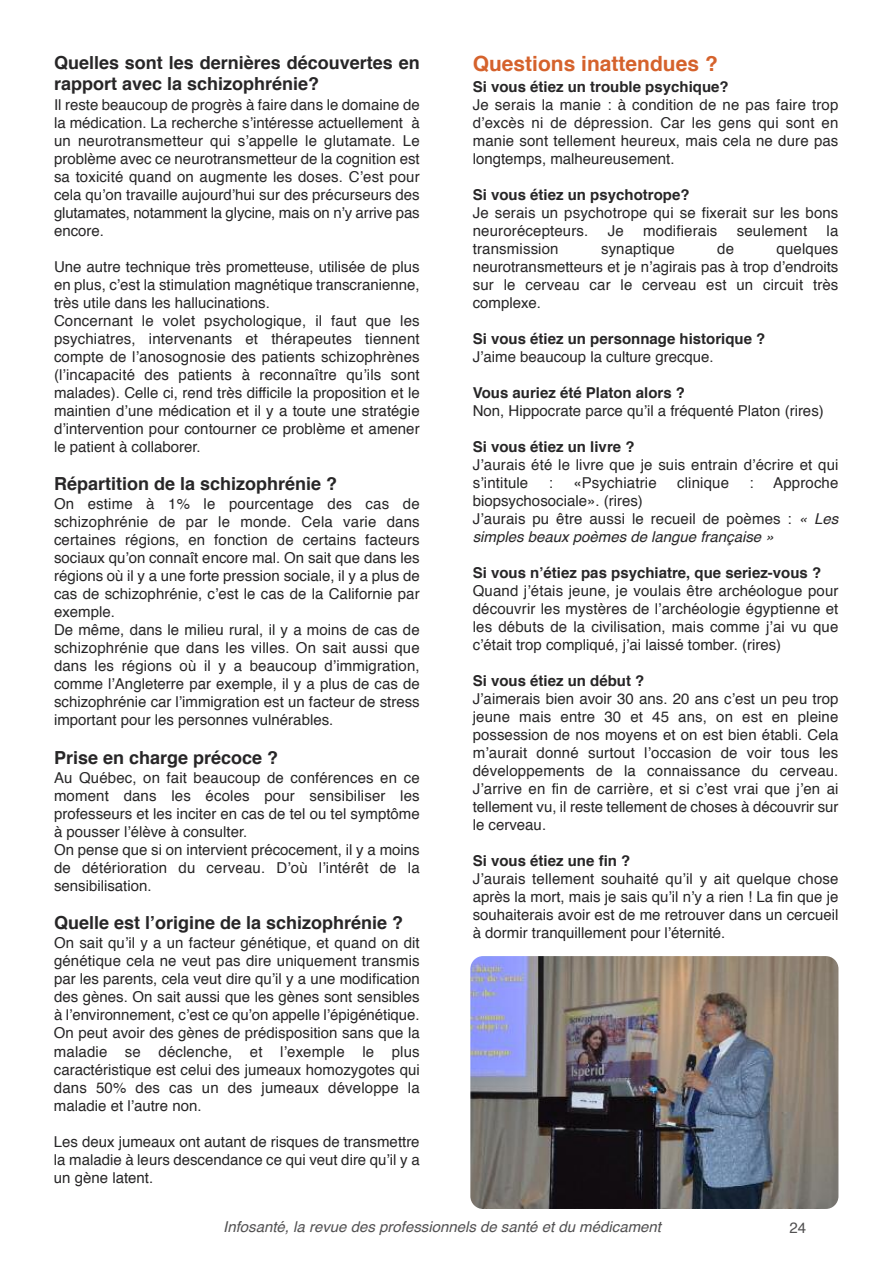
<style>
.page{position:relative;width:893px;height:1263px;background:#fff}
.page>*{position:absolute;margin:0;border:0;box-sizing:border-box;transform-origin:0 0}
.t1{font:700 21px "Helvetica";color:#d5622c}
.t2{font:700 18px/21.6px "Helvetica";color:#272627}
.t3{font:15px/18px "Helvetica";color:#272627;text-align:justify}
.t4{font:700 15px "Helvetica";color:#272627}
.t5{font:italic 15px "Helvetica";color:#525152}
.t6{font:15px "Helvetica";color:#525152}
.s1{font-style:italic}
</style>
<div class="page">
<img style="left:470px;top:956px;width:368px;height:253px;border-radius:13px">
<p class="t2" style="left:54px;top:53px;width:367px">Quelles sont les dernières découvertes en rapport avec la schizophrénie?</p>
<p class="t3" style="left:54px;top:97px;width:367px">Il reste beaucoup de progrès à faire dans le domaine de la médication. La recherche s’intéresse actuellement à un neurotransmetteur qui s’appelle le glutamate. Le problème avec ce neurotransmetteur de la cognition est sa toxicité quand on augmente les doses. C’est pour cela qu’on travaille aujourd’hui sur des précurseurs des glutamates, notamment la glycine, mais on n’y arrive pas encore.</p>
<p class="t3" style="left:54px;top:259px;width:367px;text-align:left">Une autre technique très prometteuse, utilisée de plus en plus, c’est la stimulation magnétique transcranienne, très utile dans les hallucinations.<br>Concernant le volet psychologique, il faut que les psychiatres, intervenants et thérapeutes tiennent compte de l’anosognosie des patients schizophrènes (l’incapacité des patients à reconnaître qu’ils sont malades). Celle ci, rend très difficile la proposition et le maintien d’une médication et il y a toute une stratégie d’intervention pour contourner ce problème et amener le patient à collaborer.</p>
<p class="t2" style="left:54px;top:474px;width:285px">Répartition de la schizophrénie ?</p>
<p class="t3" style="left:54px;top:496px;width:367px;text-align:left">On estime à 1% le pourcentage des cas de schizophrénie de par le monde. Cela varie dans certaines régions, en fonction de certains facteurs sociaux qu’on connaît encore mal. On sait que dans les régions où il y a une forte pression sociale, il y a plus de cas de schizophrénie, c’est le cas de la Californie par exemple.<br>De même, dans le milieu rural, il y a moins de cas de schizophrénie que dans les villes. On sait aussi que dans les régions où il y a beaucoup d’immigration, comme l’Angleterre par exemple, il y a plus de cas de schizophrénie car l’immigration est un facteur de stress important pour les personnes vulnérables.</p>
<p class="t2" style="left:54px;top:748px;width:226px">Prise en charge précoce ?</p>
<p class="t3" style="left:54px;top:770px;width:367px;text-align:left">Au Québec, on fait beaucoup de conférences en ce moment dans les écoles pour sensibiliser les professeurs et les inciter en cas de tel ou tel symptôme à pousser l’élève à consulter.<br>On pense que si on intervient précocement, il y a moins de détérioration du cerveau. D’où l’intérêt de la sensibilisation.</p>
<p class="t2" style="left:54px;top:913px;width:351px">Quelle est l’origine de la schizophrénie ?</p>
<p class="t3" style="left:54px;top:935px;width:367px">On sait qu’il y a un facteur génétique, et quand on dit génétique cela ne veut pas dire uniquement transmis par les parents, cela veut dire qu’il y a une modification des gènes. On sait aussi que les gènes sont sensibles à l’environnement, c’est ce qu’on appelle l’épigénétique.<br>On peut avoir des gènes de prédisposition sans que la maladie se déclenche, et l’exemple le plus caractéristique est celui des jumeaux homozygotes qui dans 50% des cas un des jumeaux développe la maladie et l’autre non.</p>
<p class="t3" style="left:54px;top:1133px;width:367px">Les deux jumeaux ont autant de risques de transmettre la maladie à leurs descendance ce qui veut dire qu’il y a un gène latent.</p>
<h1 class="t1" style="left:473px;top:55px;width:247px">Questions inattendues ?</h1>
<p class="t4" style="left:473px;top:81px;width:257px">Si vous étiez un trouble psychique?</p>
<p class="t3" style="left:473px;top:97px;width:367px">Je serais la manie : à condition de ne pas faire trop d’excès ni de dépression. Car les gens qui sont en manie sont tellement heureux, mais cela ne dure pas longtemps, malheureusement.</p>
<p class="t4" style="left:473px;top:189px;width:218px">Si vous étiez un psychotrope?</p>
<p class="t3" style="left:473px;top:205px;width:367px">Je serais un psychotrope qui se fixerait sur les bons neurorécepteurs.</p>
<p class="t3" style="left:608px;top:223px;width:17px">Je</p>
<p class="t3" style="left:643px;top:223px;width:76px">modifierais</p>
<p class="t3" style="left:737px;top:223px;width:72px">seulement</p>
<p class="t3" style="left:827px;top:223px;width:13px">la</p>
<p class="t3" style="left:473px;top:241px;width:87px">transmission</p>
<p class="t3" style="left:601px;top:241px;width:75px">synaptique</p>
<p class="t3" style="left:717px;top:241px;width:18px">de</p>
<p class="t3" style="left:473px;top:241px;width:367px;text-indent:304px">quelques neurotransmetteurs et je n’agirais pas à trop d’endroits sur le cerveau car le cerveau est un circuit très complexe.</p>
<p class="t4" style="left:473px;top:333px;width:294px">Si vous étiez un personnage historique ?</p>
<p class="t3" style="left:473px;top:349px;width:242px">J’aime beaucoup la culture grecque.</p>
<p class="t4" style="left:473px;top:387px;width:214px">Vous auriez été Platon alors ?</p>
<p class="t3" style="left:473px;top:403px;width:353px">Non, Hippocrate parce qu’il a fréquenté Platon (rires)</p>
<p class="t4" style="left:473px;top:441px;width:163px">Si vous étiez un livre ?</p>
<p class="t3" style="left:473px;top:457px;width:367px">J’aurais été le livre que je suis entrain d’écrire et qui s’intitule</p>
<p class="t3" style="left:549px;top:475px;width:6px">:</p>
<p class="t3" style="left:573px;top:475px;width:85px">«Psychiatrie</p>
<p class="t3" style="left:677px;top:475px;width:53px">clinique</p>
<p class="t3" style="left:749px;top:475px;width:6px">:</p>
<p class="t3" style="left:773px;top:475px;width:67px">Approche</p>
<p class="t3" style="left:473px;top:493px;width:367px;text-align:left">biopsychosociale». (rires)<br>J’aurais pu être aussi le recueil de poèmes : <span class="s1">« Les simples beaux poèmes de langue française »</span></p>
<p class="t4" style="left:473px;top:567px;width:350px">Si vous n’étiez pas psychiatre, que seriez-vous ?</p>
<p class="t3" style="left:473px;top:583px;width:367px">Quand j’étais jeune, je voulais être archéologue pour découvrir les mystères de l’archéologie égyptienne et les débuts de la civilisation, mais comme j’ai vu que c’était trop compliqué, j’ai laissé tomber. (rires)</p>
<p class="t4" style="left:473px;top:675px;width:173px">Si vous étiez un début ?</p>
<p class="t3" style="left:473px;top:691px;width:367px">J’aimerais bien avoir 30 ans. 20 ans c’est un peu trop jeune mais entre 30 et 45 ans, on est en pleine possession de nos moyens et on est bien établi. Cela m’aurait donné surtout l’occasion de voir tous les développements de la connaissance du cerveau.<br>J’arrive en fin de carrière, et si c’est vrai que j’en ai tellement vu, il reste tellement de choses à découvrir sur le cerveau.</p>
<p class="t4" style="left:473px;top:855px;width:159px">Si vous étiez une fin ?</p>
<p class="t3" style="left:473px;top:871px;width:367px">J’aurais tellement souhaité qu’il y ait quelque chose après la mort, mais je sais qu’il n’y a rien ! La fin que je souhaiterais avoir est de me retrouver dans un cercueil à dormir tranquillement pour l’éternité.</p>
<p class="t5" style="left:223px;top:1221px;width:439px">Infosanté, la revue des professionnels de santé et du médicament</p>
<p class="t6" style="left:790px;top:1221px;width:18px">24</p>
</div>
